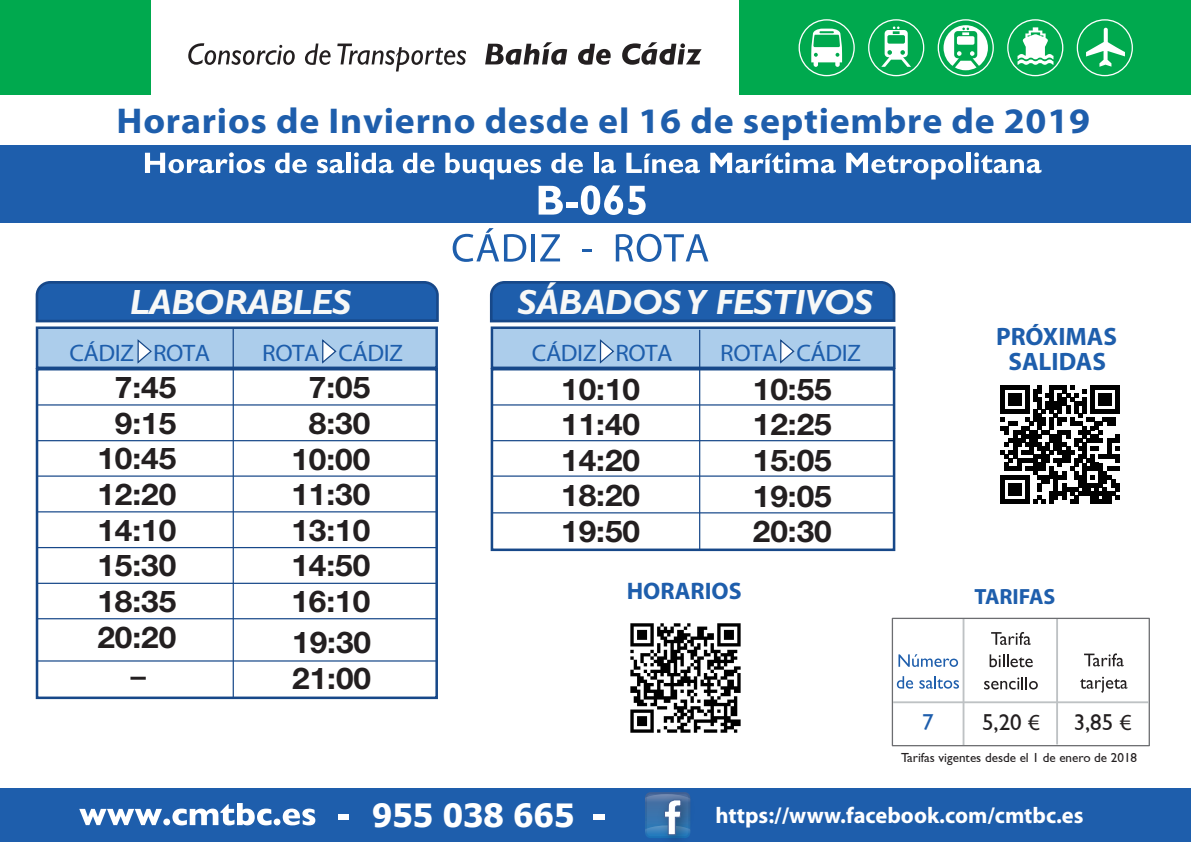
<style>
.page{position:relative;width:1191px;height:842px;background:#fff}
.page>*{position:absolute;margin:0;border:0;box-sizing:border-box;transform-origin:0 0}
.t1{font:700 36px "Myriad Pro";letter-spacing:.02em;color:#1e5eac;scale:1.05 1}
.t2{font:italic 700 35.2px "Gill Sans";letter-spacing:-.02em;color:#f7f8f7;scale:1.05 1}
.t3{font:700 32px "Tahoma";color:#fff}
.t4{font:700 30px/35.6px "Helvetica Neue";color:#231f20;text-align:center;scale:1.05 1}
.t5{font:700 25.2px/25.2px "Myriad Pro";color:#1e5eac;text-align:center}
.t6{font:700 24px "Myriad Pro";color:#1e5eac}
.t7{font:700 condensed 23.9px "Helvetica Neue";letter-spacing:-.02em;color:#1e5eac;scale:1.05 1}
.t8{font:23px "Gill Sans";color:#231f20}
.t9{font:23px "Gill Sans";color:#1e5eac}
.t10{font:700 22.7px "Myriad Pro";color:#fff}
.t11{font:700 22.1px "Myriad Pro";color:#1e5eac}
.t12{font:13.1px "Gill Sans";color:#231f20}
.s1{font-family:"Myriad Pro"}
</style>
<div class="page">
<svg style="left:452px;top:228px;width:74px;height:34px"></svg>
<hr style="left:531px;top:234px;width:4px;height:27px;background:#1e5eac">
<svg style="left:540px;top:234px;width:20px;height:27px"></svg>
<svg style="left:582px;top:249px;width:10px;height:3px"></svg>
<svg style="left:616px;top:234px;width:92px;height:28px"></svg>
<img style="left:630px;top:623px;width:111px;height:110px">
<div style="left:738px;top:0;width:453px;height:94px;background:#00a94e"></div>
<svg style="left:1007px;top:19px;width:56px;height:57px"></svg>
<svg style="left:937px;top:19px;width:56px;height:57px"></svg>
<svg style="left:798px;top:19px;width:56px;height:57px"></svg>
<svg style="left:868px;top:19px;width:56px;height:57px"></svg>
<svg style="left:1076px;top:19px;width:57px;height:57px"></svg>
<div style="left:0;top:0;width:154px;height:94px;background:#00a94e"></div>
<div style="left:152px;top:0;width:587px;height:94px;background:#fff"></div>
<svg style="left:188px;top:43px;width:107px;height:22px"></svg>
<svg style="left:305px;top:44px;width:25px;height:21px"></svg>
<svg style="left:337px;top:44px;width:129px;height:27px"></svg>
<svg style="left:485px;top:42px;width:82px;height:23px"></svg>
<svg style="left:578px;top:44px;width:32px;height:21px"></svg>
<svg style="left:622px;top:42px;width:79px;height:23px"></svg>
<div style="left:0;top:145px;width:1191px;height:78px;background:#1e5eac"></div>
<svg style="left:898px;top:654px;width:60px;height:13px"></svg>
<svg style="left:897px;top:676px;width:16px;height:13px"></svg>
<svg style="left:919px;top:676px;width:40px;height:13px"></svg>
<svg style="left:991px;top:632px;width:39px;height:13px"></svg>
<svg style="left:989px;top:654px;width:43px;height:13px"></svg>
<svg style="left:984px;top:677px;width:53px;height:12px"></svg>
<svg style="left:1084px;top:653px;width:39px;height:13px"></svg>
<svg style="left:1080px;top:677px;width:47px;height:16px"></svg>
<hr style="left:962px;top:618px;width:2px;height:127px;background:#bec2c4">
<hr style="left:1056px;top:618px;width:2px;height:126px;background:#bec2c4">
<div style="left:891px;top:618px;width:258px;height:128px;border:1px solid #6c6d70"></div>
<hr style="left:893px;top:701px;width:255px;height:2px;background:#bec2c4">
<div style="left:1px;top:788px;width:1190px;height:54px;background:#1e5eac"></div>
<svg style="left:79px;top:803px;width:236px;height:22px"></svg>
<div style="left:339px;top:814px;width:10px;height:5px;background:#fff"></div>
<img style="left:670px;top:798px;width:21px;height:43px">
<svg style="left:645px;top:792px;width:45px;height:46px;background:#5583b2"></svg>
<div style="left:593px;top:814px;width:12px;height:6px;background:#fff"></div>
<svg style="left:1000px;top:385px;width:119px;height:119px"></svg>
<svg style="left:145px;top:152px;width:120px;height:21px"></svg>
<svg style="left:275px;top:153px;width:32px;height:20px"></svg>
<svg style="left:317px;top:159px;width:27px;height:14px"></svg>
<hr style="left:346px;top:153px;width:4px;height:20px;background:#fff">
<svg style="left:354px;top:152px;width:39px;height:21px"></svg>
<svg style="left:403px;top:153px;width:31px;height:20px"></svg>
<svg style="left:445px;top:153px;width:96px;height:27px"></svg>
<svg style="left:551px;top:153px;width:32px;height:20px"></svg>
<hr style="left:594px;top:153px;width:4px;height:20px;background:#fff">
<svg style="left:601px;top:159px;width:15px;height:14px"></svg>
<svg style="left:626px;top:153px;width:74px;height:20px"></svg>
<svg style="left:710px;top:152px;width:125px;height:21px"></svg>
<svg style="left:846px;top:153px;width:117px;height:27px"></svg>
<hr style="left:966px;top:153px;width:4px;height:20px;background:#fff">
<svg style="left:974px;top:152px;width:67px;height:21px"></svg>
<svg style="left:538px;top:186px;width:25px;height:29px"></svg>
<div style="left:566px;top:202px;width:11px;height:6px;background:#fff"></div>
<svg style="left:581px;top:185px;width:64px;height:30px"></svg>
<div style="left:490px;top:326px;width:405px;height:43px;background:#accdeb;border:3px solid #174889"></div>
<svg style="left:599px;top:339px;width:16px;height:25px"></svg>
<svg style="left:780px;top:339px;width:15px;height:25px"></svg>
<div style="left:36px;top:368px;width:402px;height:331px;background:#fff;border:3px solid #174889"></div>
<hr style="left:37px;top:618px;width:400px;height:1px;background:#174889">
<hr style="left:37px;top:583px;width:400px;height:1px;background:#174889">
<hr style="left:37px;top:547px;width:400px;height:1px;background:#174889">
<hr style="left:37px;top:511px;width:400px;height:1px;background:#174889">
<hr style="left:37px;top:475px;width:400px;height:2px;background:#174889">
<hr style="left:37px;top:440px;width:400px;height:1px;background:#174889">
<hr style="left:37px;top:404px;width:400px;height:2px;background:#174889">
<hr style="left:233px;top:369px;width:1px;height:329px;background:#174889">
<div style="left:36px;top:326px;width:402px;height:43px;background:#accdeb;border:3px solid #174889"></div>
<hr style="left:233px;top:327px;width:1px;height:43px;background:#174889">
<svg style="left:137px;top:339px;width:15px;height:25px"></svg>
<svg style="left:322px;top:339px;width:15px;height:25px"></svg>
<svg style="left:35px;top:281px;width:404px;height:42px;background:#2360a9"></svg>
<svg style="left:489px;top:281px;width:407px;height:42px;background:#235fa9"></svg>
<div style="left:490px;top:368px;width:405px;height:183px;background:#fff;border:3px solid #174889"></div>
<hr style="left:492px;top:440px;width:402px;height:1px;background:#174889">
<hr style="left:492px;top:404px;width:402px;height:2px;background:#174889">
<hr style="left:491px;top:475px;width:403px;height:2px;background:#174889">
<hr style="left:491px;top:512px;width:403px;height:1px;background:#174889">
<hr style="left:699px;top:330px;width:1px;height:220px;background:#174889">
<hr style="left:130px;top:677px;width:16px;height:3px;background:#231f20">
<hr style="left:37px;top:660px;width:400px;height:2px;background:#174889">
<p class="t1" style="left:117px;top:98px;width:928px">Horarios de Invierno desde el 16 de septiembre de 2019</p>
<p class="t2" style="left:130px;top:282px;width:213px">LABORABLES</p>
<p class="t2" style="left:517px;top:282px;width:340px">SÁBADOS Y FESTIVOS</p>
<p class="t7" style="left:70px;top:338px;width:136px">CÁDIZ ROTA</p>
<p class="t7" style="left:262px;top:338px;width:136px">ROTA CÁDIZ</p>
<p class="t7" style="left:532px;top:338px;width:136px">CÁDIZ ROTA</p>
<p class="t7" style="left:720px;top:338px;width:136px">ROTA CÁDIZ</p>
<p class="t4" style="left:97px;top:369px;width:77px">7:45<br>9:15<br>10:45<br>12:20<br>14:10<br>15:30<br>18:35<br>20:20</p>
<p class="t4" style="left:291px;top:369px;width:77px">7:05<br>8:30<br>10:00<br>11:30<br>13:10<br>14:50<br>16:10</p>
<p class="t4" style="left:561px;top:370px;width:77px;text-align:justify">10:10<br>11:40<br>14:20<br>18:20<br>19:50</p>
<p class="t4" style="left:752px;top:370px;width:77px;text-align:justify">10:55<br>12:25<br>15:05<br>19:05<br>20:30</p>
<p class="t6" style="left:626px;top:575px;width:116px">HORARIOS</p>
<p class="t4" style="left:292px;top:624px;width:77px;text-align:left">19:30<br>21:00</p>
<p class="t5" style="left:996px;top:323px;width:122px">PRÓXIMAS<br>SALIDAS</p>
<p class="t11" style="left:974px;top:582px;width:82px">TARIFAS</p>
<p class="t9" style="left:922px;top:709px;width:13px">7</p>
<p class="t8" style="left:982px;top:709px;width:59px">5,20 <span class="s1">€</span></p>
<p class="t8" style="left:1073px;top:709px;width:59px">3,85 <span class="s1">€</span></p>
<p class="t12" style="left:901px;top:750px;width:238px">Tarifas vigentes desde el 1 de enero de 2018</p>
<p class="t3" style="left:372px;top:793px;width:204px">955 038 665</p>
<p class="t10" style="left:715px;top:801px;width:369px">https://www.facebook.com/cmtbc.es</p>
</div>
